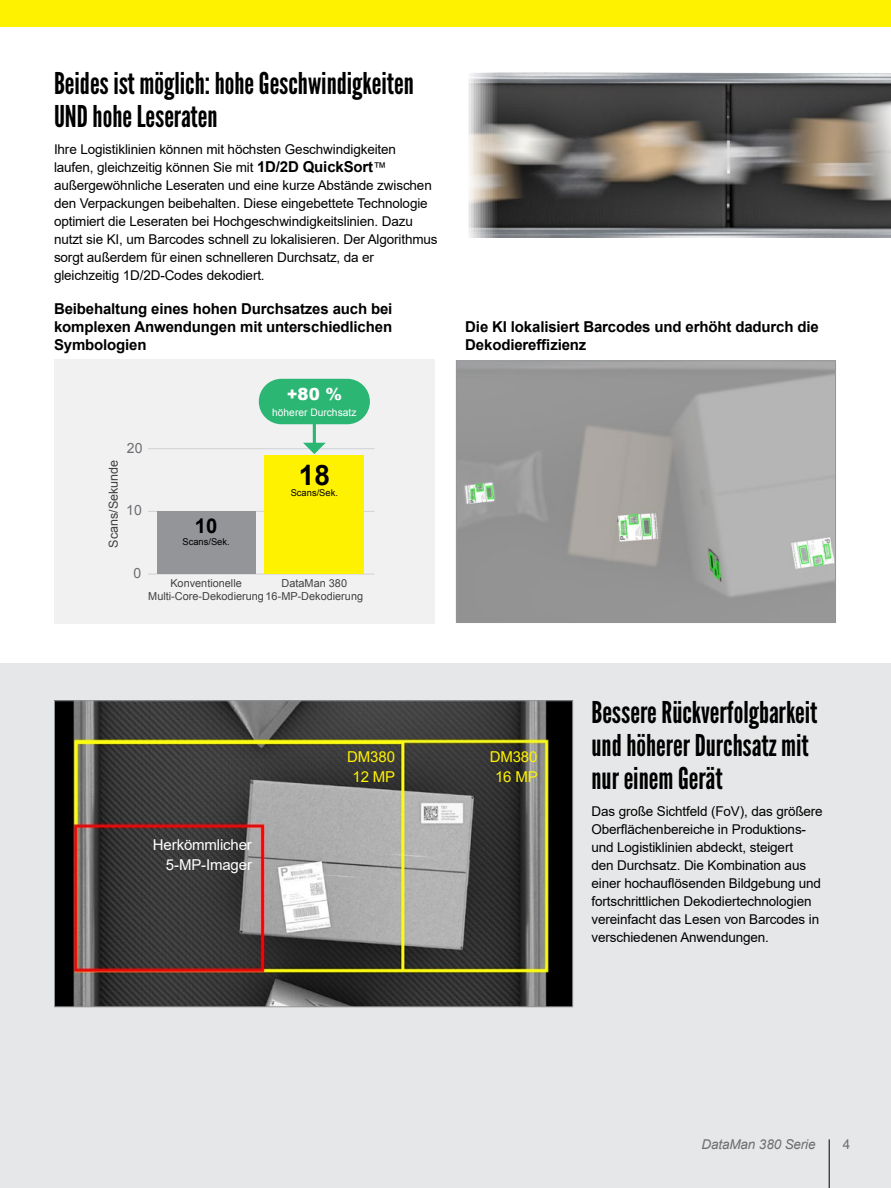
<style>
.page{position:relative;width:891px;height:1188px;background:#fff}
.page>*{position:absolute;margin:0;border:0;box-sizing:border-box;transform-origin:0 0}
.t1{font:30px/33px "League Gothic";color:#000}
.t2{font:700 28.2px "Arial";color:#000}
.t3{font:700 20.4px "Arial";color:#000}
.t4{font:900 16.8px "Arial";color:#fff}
.t5{font:700 15px/18px "Arial";letter-spacing:-.01em;color:#000;text-align:justify}
.t6{font:15px/19.5px "Arial";letter-spacing:-.01em;color:#fff;text-align:right}
.t7{font:15px/19.5px "Arial";letter-spacing:-.01em;color:#fff200;text-align:center}
.t8{font:14.1px "Arial";color:#6d6e71}
.t9{font:13.5px/18px "Arial";letter-spacing:-.01em;color:#000}
.t10{font:italic 13.5px "Arial";letter-spacing:-.01em;color:#6d6e71}
.t11{font:13.5px "Arial";color:#6d6e71}
.t12{font:12.45px "Arial";color:#414042}
.t13{font:10.95px/13.2px "Arial";color:#414042}
.t14{font:10.35px "Arial";color:#fff}
.t15{font:9.45px "Arial";color:#000}
.s1{font-weight:700;font-size:15px}
</style>
<div class="page">
<div style="left:0;top:663px;width:891px;height:525px;background:#e6e7e8"></div>
<img style="left:468px;top:72px;width:423px;height:166px">
<img style="left:458px;top:363px;width:376px;height:258px">
<div style="left:456px;top:361px;width:380px;height:262px;border:1px solid #939598"></div>
<div style="left:54px;top:359px;width:381px;height:265px;background:#f1f1f2"></div>
<hr style="left:148px;top:511px;width:226px;height:1px;background:#d1d3d4">
<hr style="left:148px;top:448px;width:226px;height:1px;background:#d1d3d4">
<hr style="left:148px;top:574px;width:226px;height:1px;background:#d1d3d4">
<div style="left:157px;top:512px;width:98px;height:62px;background:#939598"></div>
<div style="left:264px;top:456px;width:100px;height:118px;background:#fff200"></div>
<div style="left:259px;top:379px;width:111px;height:45px;background:#2bb673;border-radius:23px"></div>
<hr style="left:313px;top:423px;width:3px;height:21px;background:#2bb673">
<svg style="left:303px;top:443px;width:23px;height:11px"></svg>
<img style="left:56px;top:702px;width:515px;height:303px">
<div style="left:54px;top:700px;width:519px;height:307px;border:1px solid #939598"></div>
<hr style="left:829px;top:1139px;width:1px;height:49px;background:#000">
<div style="left:0;top:0;width:891px;height:27px;background:#fff200"></div>
<h1 class="t1" style="left:54px;top:67px;width:361px">Beides ist möglich: hohe Geschwindigkeiten<br>UND hohe Leseraten</h1>
<p class="t9" style="left:54px;top:140px;width:385px">Ihre Logistiklinien können mit höchsten Geschwindigkeiten laufen, gleichzeitig können Sie mit <span class="s1">1D/2D QuickSort</span>™ außergewöhnliche Leseraten und eine kurze Abstände zwischen den Verpackungen beibehalten. Diese eingebettete Technologie optimiert die Leseraten bei Hochgeschwindigkeitslinien. Dazu nutzt sie KI, um Barcodes schnell zu lokalisieren. Der Algorithmus sorgt außerdem für einen schnelleren Durchsatz, da er gleichzeitig 1D/2D-Codes dekodiert.</p>
<p class="t5" style="left:54px;top:300px;width:340px">Beibehaltung eines hohen Durchsatzes auch bei komplexen Anwendungen mit unterschiedlichen Symbologien</p>
<p class="t8" style="left:127px;top:438px;width:17px">20</p>
<p class="t4" style="left:287px;top:382px;width:57px">+80 %</p>
<p class="t14" style="left:272px;top:405px;width:86px">höherer Durchsatz</p>
<p class="t12" style="left:105px;top:548px;width:89px;rotate:-90deg">Scans/Sekunde</p>
<h2 class="t2" style="left:299px;top:457px;width:33px">18</h2>
<p class="t15" style="left:291px;top:487px;width:49px">Scans/Sek.</p>
<p class="t8" style="left:126px;top:501px;width:17px">10</p>
<h3 class="t3" style="left:195px;top:513px;width:24px">10</h3>
<p class="t15" style="left:183px;top:535px;width:49px">Scans/Sek.</p>
<p class="t8" style="left:133px;top:564px;width:9px">0</p>
<p class="t13" style="left:282px;top:577px;width:67px">DataMan 380</p>
<p class="t13" style="left:148px;top:577px;width:216px;text-indent:22px">Konventionelle<br>Multi-Core-Dekodierung16-MP-Dekodierung</p>
<p class="t5" style="left:465px;top:318px;width:355px">Die KI lokalisiert Barcodes und erhöht dadurch die<br>Dekodiereffizienz</p>
<p class="t6" style="left:153px;top:835px;width:101px">Herkömmlicher<br>5-MP-Imager</p>
<p class="t7" style="left:347px;top:747px;width:50px">DM380<br>12 MP</p>
<p class="t7" style="left:490px;top:747px;width:50px">DM380<br>16 MP</p>
<h1 class="t1" style="left:591px;top:696px;width:228px">Bessere Rückverfolgbarkeit und höherer Durchsatz mit nur einem Gerät</h1>
<p class="t9" style="left:591px;top:802px;width:233px">Das große Sichtfeld (FoV), das größere Oberflächenbereiche in Produktions&shy;und Logistiklinien abdeckt, steigert<br>den Durchsatz. Die Kombination aus einer hochauflösenden Bildgebung und fortschrittlichen Dekodiertechnologien vereinfacht das Lesen von Barcodes in verschiedenen Anwendungen.</p>
<p class="t10" style="left:702px;top:1136px;width:116px">DataMan 380 Serie</p>
<p class="t11" style="left:843px;top:1135px;width:9px">4</p>
</div>
